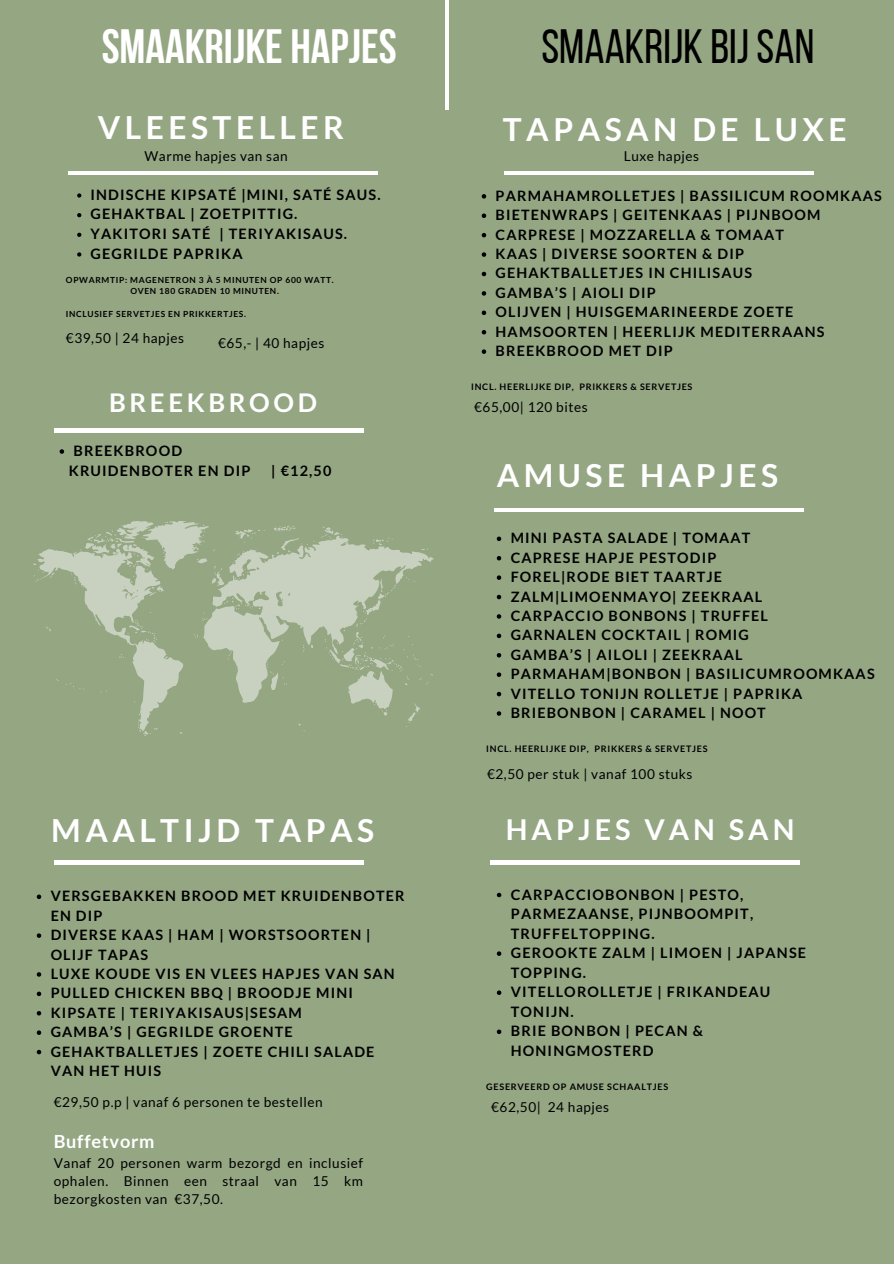
<style>
.page{position:relative;width:894px;height:1264px;background:#fff}
.page>*{position:absolute;margin:0;border:0;box-sizing:border-box;transform-origin:0 0}
.t1{font:700 48px "Bebas Neue";color:#fff}
.t2{font:48px "Bebas Neue";color:#000}
.t3{font:700 31.8px "Lato";letter-spacing:.14em;color:#fff}
.t4{font:700 28.8px "Lato";letter-spacing:.14em;color:#fff}
.t5{font:700 25.8px "Lato";letter-spacing:.14em;color:#fff}
.t6{font:700 18.15px "Lato";letter-spacing:.04em;color:#fff}
.t7{font:700 14.4px/19.5px "Lato";letter-spacing:.08em;color:#000}
.t8{font:13.65px/18px "Lato";letter-spacing:.04em;color:#000;text-align:justify}
.t9{font:700 9px "Lato";letter-spacing:.08em;color:#000}
.t10{font:700 8.4px "Lato";letter-spacing:.08em;color:#000}
</style>
<div class="page">
<div style="left:0;top:0;width:893px;height:1263px;background:#95a683"></div>
<hr style="left:445px;top:0;width:3px;height:110px;background:#fff">
<hr style="left:68px;top:171px;width:309px;height:4px;background:#fff">
<hr style="left:504px;top:171px;width:310px;height:4px;background:#fff">
<hr style="left:490px;top:860px;width:309px;height:4px;background:#fff">
<hr style="left:54px;top:860px;width:309px;height:4px;background:#fff">
<svg style="left:77px;top:193px;width:4px;height:5px"></svg>
<svg style="left:77px;top:213px;width:4px;height:4px"></svg>
<svg style="left:77px;top:233px;width:4px;height:4px"></svg>
<svg style="left:77px;top:252px;width:4px;height:4px"></svg>
<svg style="left:481px;top:194px;width:5px;height:4px"></svg>
<svg style="left:481px;top:213px;width:5px;height:5px"></svg>
<svg style="left:481px;top:233px;width:5px;height:4px"></svg>
<svg style="left:481px;top:252px;width:5px;height:5px"></svg>
<svg style="left:481px;top:272px;width:5px;height:4px"></svg>
<svg style="left:481px;top:291px;width:5px;height:5px"></svg>
<svg style="left:481px;top:310px;width:5px;height:5px"></svg>
<svg style="left:481px;top:330px;width:5px;height:4px"></svg>
<svg style="left:481px;top:349px;width:5px;height:5px"></svg>
<svg style="left:496px;top:536px;width:5px;height:5px"></svg>
<svg style="left:496px;top:556px;width:5px;height:4px"></svg>
<svg style="left:496px;top:575px;width:5px;height:5px"></svg>
<svg style="left:496px;top:595px;width:5px;height:4px"></svg>
<svg style="left:496px;top:614px;width:5px;height:4px"></svg>
<svg style="left:496px;top:633px;width:5px;height:5px"></svg>
<svg style="left:496px;top:653px;width:5px;height:4px"></svg>
<svg style="left:496px;top:672px;width:5px;height:5px"></svg>
<svg style="left:496px;top:692px;width:5px;height:4px"></svg>
<svg style="left:496px;top:711px;width:5px;height:4px"></svg>
<svg style="left:496px;top:892px;width:5px;height:5px"></svg>
<svg style="left:496px;top:951px;width:5px;height:4px"></svg>
<svg style="left:496px;top:990px;width:5px;height:4px"></svg>
<svg style="left:496px;top:1029px;width:5px;height:5px"></svg>
<svg style="left:37px;top:894px;width:4px;height:5px"></svg>
<svg style="left:37px;top:933px;width:4px;height:4px"></svg>
<svg style="left:37px;top:972px;width:4px;height:4px"></svg>
<svg style="left:37px;top:991px;width:4px;height:5px"></svg>
<svg style="left:37px;top:1011px;width:4px;height:4px"></svg>
<svg style="left:37px;top:1030px;width:4px;height:4px"></svg>
<svg style="left:37px;top:1049px;width:4px;height:5px"></svg>
<svg style="left:33px;top:521px;width:400px;height:214px"></svg>
<hr style="left:494px;top:508px;width:309px;height:3px;background:#fff">
<hr style="left:54px;top:428px;width:309px;height:4px;background:#fff">
<svg style="left:60px;top:449px;width:4px;height:5px"></svg>
<h1 class="t1" style="left:102px;top:27px;width:296px">SMAAKRIJKE HAPJES</h1>
<p class="t2" style="left:541px;top:27px;width:274px">SMAAKRIJK BIJSAN</p>
<p class="t3" style="left:98px;top:108px;width:247px">VLEESTELLER</p>
<p class="t3" style="left:503px;top:109px;width:345px">TAPASAN DE LUXE</p>
<h3 class="t8" style="left:144px;top:146px;width:145px">Warme hapjes van san</h3>
<p class="t8" style="left:623px;top:146px;width:77px">Luxe hapjes</p>
<h6 class="t7" style="left:90px;top:184px;width:292px">INDISCHE KIPSATÉ |MINI, SATÉ SAUS.</h6>
<h6 class="t7" style="left:90px;top:204px;width:208px">GEHAKTBAL | ZOETPITTIG.</h6>
<p class="t7" style="left:90px;top:224px;width:258px">YAKITORI SATÉ | TERIYAKISAUS.</p>
<p class="t7" style="left:90px;top:243px;width:154px">GEGRILDE PAPRIKA</p>
<p class="t10" style="left:66px;top:275px;width:269px">OPWARMTIP: MAGENETRON 3 À 5 MINUTEN OP 600 WATT.</p>
<p class="t10" style="left:130px;top:286px;width:150px">OVEN 180 GRADEN 10 MINUTEN.</p>
<p class="t10" style="left:66px;top:309px;width:181px">INCLUSIEF SERVETJES EN PRIKKERTJES.</p>
<h2 class="t8" style="left:66px;top:328px;width:119px">€39,50 | 24 hapjes</h2>
<h3 class="t8" style="left:218px;top:333px;width:108px">€65,- | 40 hapjes</h3>
<p class="t5" style="left:109px;top:386px;width:209px">BREEKBROOD</p>
<h6 class="t7" style="left:74px;top:440px;width:110px">BREEKBROOD</h6>
<h6 class="t7" style="left:69px;top:460px;width:183px">KRUIDENBOTER EN DIP</h6>
<h6 class="t7" style="left:271px;top:460px;width:62px">| €12,50</h6>
<p class="t3" style="left:51px;top:810px;width:324px">MAALTIJD TAPAS</p>
<p class="t7" style="left:51px;top:886px;width:355px">VERSGEBAKKEN BROOD MET KRUIDENBOTER<br>EN DIP</p>
<p class="t7" style="left:51px;top:924px;width:321px">DIVERSE KAAS | HAM | WORSTSOORTEN |<br>OLIJF TAPAS</p>
<p class="t7" style="left:51px;top:963px;width:345px">LUXE KOUDE VIS EN VLEES HAPJES VAN SAN</p>
<p class="t7" style="left:51px;top:983px;width:303px">PULLED CHICKEN BBQ | BROODJE MINI</p>
<p class="t7" style="left:51px;top:1002px;width:253px">KIPSATE | TERIYAKISAUS|SESAM</p>
<p class="t7" style="left:51px;top:1021px;width:243px">GAMBA’S | GEGRILDE GROENTE</p>
<p class="t7" style="left:51px;top:1041px;width:325px">GEHAKTBALLETJES | ZOETE CHILI SALADE<br>VAN HET HUIS</p>
<p class="t8" style="left:54px;top:1092px;width:270px">€29,50 p.p | vanaf 6 personen te bestellen</p>
<p class="t6" style="left:54px;top:1129px;width:102px">Buffetvorm</p>
<p class="t8" style="left:54px;top:1153px;width:311px">Vanaf 20 personen warm bezorgd en inclusief ophalen. Binnen een straal van 15 km bezorgkosten van €37,50.</p>
<p class="t7" style="left:495px;top:185px;width:387px">PARMAHAMROLLETJES | BASSILICUM ROOMKAAS</p>
<p class="t7" style="left:495px;top:205px;width:326px">BIETENWRAPS | GEITENKAAS | PIJNBOOM</p>
<p class="t7" style="left:495px;top:224px;width:290px">CARPRESE | MOZZARELLA &amp; TOMAAT</p>
<p class="t7" style="left:495px;top:244px;width:250px">KAAS | DIVERSE SOORTEN &amp; DIP</p>
<h6 class="t7" style="left:495px;top:263px;width:258px">GEHAKTBALLETJES IN CHILISAUS</h6>
<p class="t7" style="left:495px;top:282px;width:161px">GAMBA’S | AIOLI DIP</p>
<p class="t7" style="left:495px;top:302px;width:299px">OLIJVEN | HUISGEMARINEERDE ZOETE</p>
<p class="t7" style="left:495px;top:321px;width:330px">HAMSOORTEN | HEERLIJK MEDITERRAANS</p>
<p class="t7" style="left:495px;top:341px;width:178px">BREEKBROOD MET DIP</p>
<p class="t9" style="left:471px;top:381px;width:223px">INCL. HEERLIJKE DIP, PRIKKERS &amp; SERVETJES</p>
<p class="t8" style="left:474px;top:397px;width:115px">€65,00| 120 bites</p>
<p class="t3" style="left:496px;top:455px;width:283px">AMUSE HAPJES</p>
<p class="t7" style="left:510px;top:528px;width:241px">MINI PASTA SALADE | TOMAAT</p>
<p class="t7" style="left:510px;top:547px;width:207px">CAPRESE HAPJE PESTODIP</p>
<p class="t7" style="left:510px;top:567px;width:213px">FOREL|RODE BIET TAARTJE</p>
<p class="t7" style="left:510px;top:586px;width:253px">ZALM|LIMOENMAYO| ZEEKRAAL</p>
<p class="t7" style="left:510px;top:605px;width:259px">CARPACCIO BONBONS | TRUFFEL</p>
<h6 class="t7" style="left:510px;top:625px;width:240px">GARNALEN COCKTAIL | ROMIG</h6>
<h4 class="t7" style="left:510px;top:644px;width:233px">GAMBA’S | AILOLI | ZEEKRAAL</h4>
<h6 class="t7" style="left:510px;top:664px;width:365px">PARMAHAM|BONBON | BASILICUMROOMKAAS</h6>
<p class="t7" style="left:510px;top:683px;width:293px">VITELLO TONIJN ROLLETJE | PAPRIKA</p>
<p class="t7" style="left:510px;top:702px;width:256px">BRIEBONBON | CARAMEL | NOOT</p>
<h5 class="t9" style="left:486px;top:742px;width:223px">INCL. HEERLIJKE DIP, PRIKKERS &amp; SERVETJES</h5>
<p class="t8" style="left:487px;top:764px;width:207px">€2,50 per stuk | vanaf 100 stuks</p>
<h6 class="t4" style="left:505px;top:811px;width:290px">HAPJES VAN SAN</h6>
<h3 class="t7" style="left:510px;top:884px;width:244px">CARPACCIOBONBON | PESTO,<br>PARMEZAANSE, PIJNBOOMPIT,<br>TRUFFELTOPPING.</h3>
<p class="t7" style="left:510px;top:942px;width:297px">GEROOKTE ZALM | LIMOEN | JAPANSE<br>TOPPING.</p>
<p class="t7" style="left:510px;top:981px;width:261px">VITELLOROLLETJE | FRIKANDEAU<br>TONIJN.</p>
<p class="t7" style="left:510px;top:1020px;width:194px">BRIE BONBON | PECAN &amp;<br>HONINGMOSTERD</p>
<p class="t9" style="left:486px;top:1080px;width:183px">GESERVEERD OP AMUSE SCHAALTJES</p>
<h3 class="t8" style="left:491px;top:1097px;width:119px">€62,50| 24 hapjes</h3>
</div>
